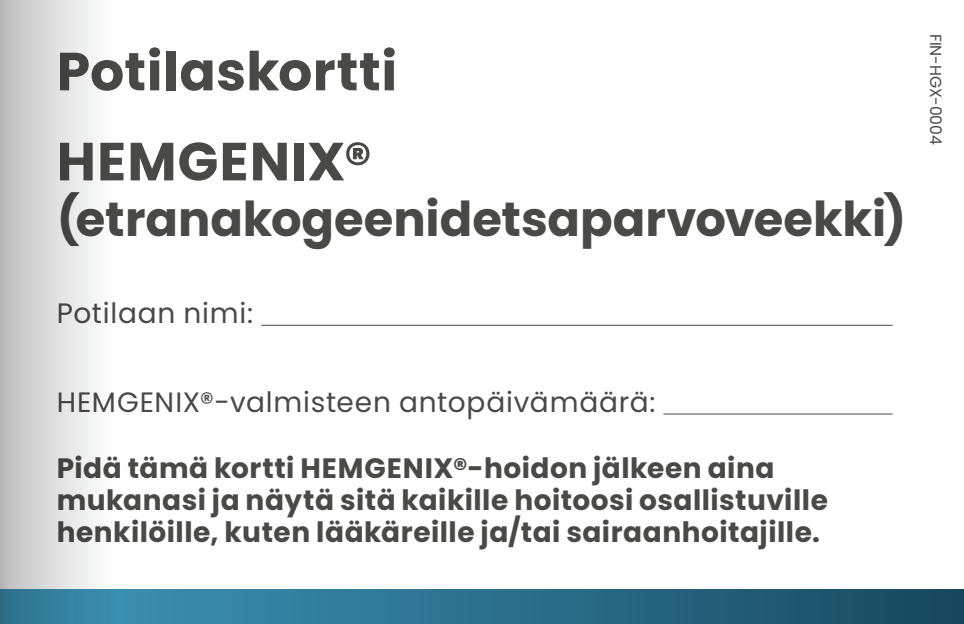
<style>
.page{position:relative;width:964px;height:624px;background:#fff}
.page>*{position:absolute;margin:0;border:0;box-sizing:border-box;transform-origin:0 0}
.t1{font:700 53.6px/90px "Poppins";letter-spacing:.01em;color:#494948}
.t2{font:700 48px "Poppins";color:#494948}
.t3{font:700 28px/32px "Poppins";letter-spacing:.02em;color:#494948}
.t4{font:28px "Poppins";letter-spacing:.03em;color:#494948}
.t5{font:16px "Poppins";letter-spacing:-.01em;color:#494948}
</style>
<div class="page">
<svg style="left:113px;top:590px;width:851px;height:34px;background:#296c87"></svg>
<hr style="left:261px;top:324px;width:631px;height:2px;background:#494948">
<hr style="left:663px;top:413px;width:229px;height:1px;background:#494948">
<svg style="left:0;top:0;width:113px;height:624px"></svg>
<h1 class="t1" style="left:57px;top:27px;width:342px">Potilaskortti<br>HEMGENIX®</h1>
<h2 class="t2" style="left:57px;top:192px;width:851px">(etranakogeenidetsaparvoveekki)</h2>
<p class="t4" style="left:57px;top:297px;width:198px">Potilaan nimi:</p>
<p class="t4" style="left:57px;top:386px;width:600px">HEMGENIX®-valmisteen antopäivämäärä:</p>
<p class="t3" style="left:57px;top:452px;width:773px">Pidä tämä kortti HEMGENIX®-hoidon jälkeen aina mukanasi ja näytä sitä kaikille hoitoosi osallistuville henkilöille, kuten lääkäreille ja/tai sairaanhoitajille.</p>
<p class="t5" style="left:945px;top:34px;width:112px;rotate:90deg">FIN-HGX-0004</p>
</div>
